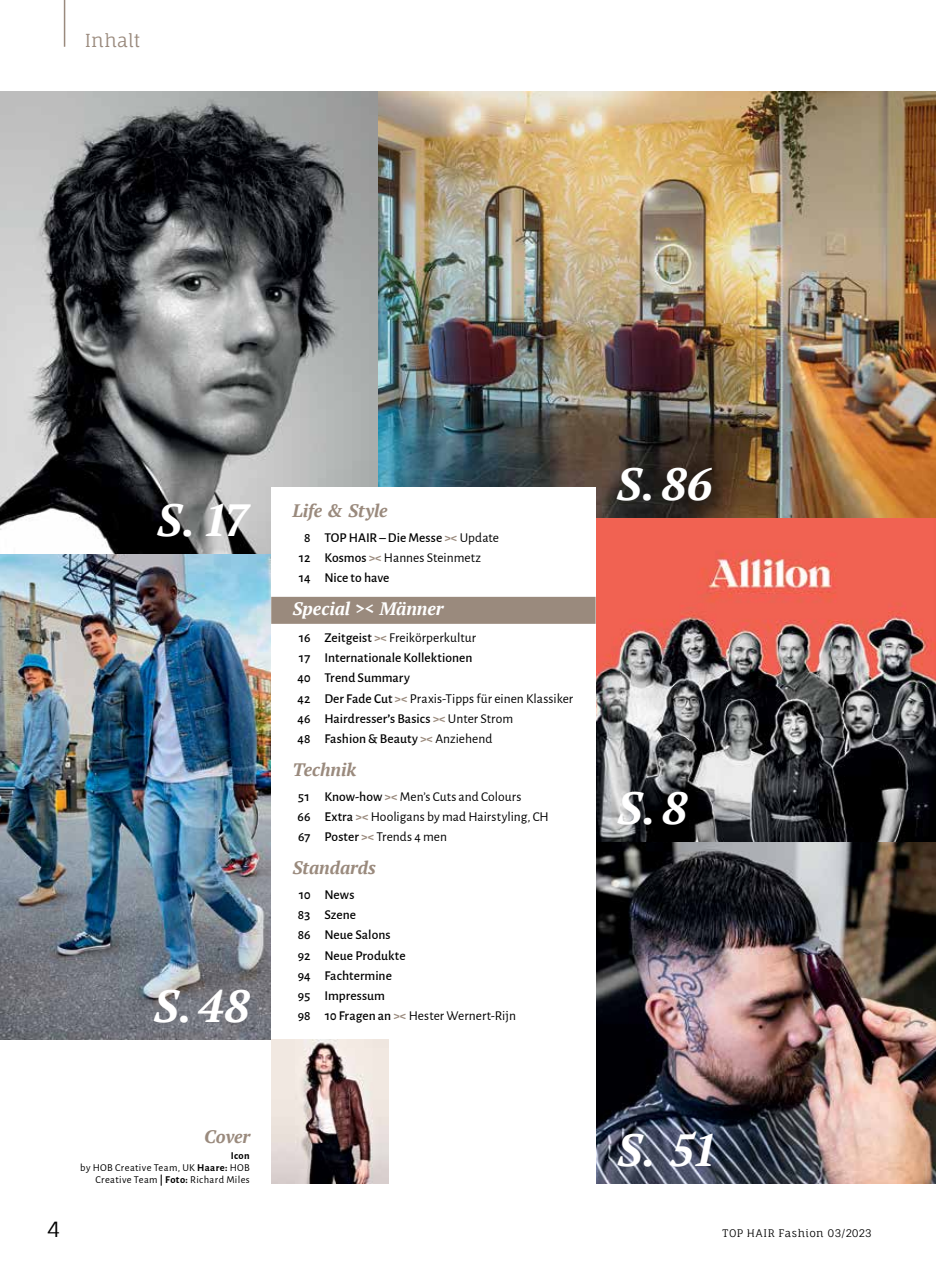
<style>
.page{position:relative;width:936px;height:1263px;background:#fff}
.page>*{position:absolute;margin:0;border:0;box-sizing:border-box;transform-origin:0 0}
.t1{font:italic 700 45px "PT Serif";letter-spacing:-.035em;color:#fff}
.t2{font:21px "Fauna One";color:#000}
.t3{font:italic 700 18px "PT Serif";letter-spacing:-.005em;color:#9a8a7d}
.t4{font:italic 700 18px "PT Serif";color:#fff}
.t5{font:18px "Fauna One";color:#9a8a7d}
.t6{font:500 13.5px/20.2px "Alegreya Sans";letter-spacing:.005em;color:#000}
.t7{font:13.5px/20.2px "Alegreya Sans";letter-spacing:.005em;color:#000}
.t8{font:10.5px/12px "Alegreya Sans";letter-spacing:.035em;color:#000;text-align:right}
.t9{font:10.5px "Fauna One";letter-spacing:.04em;color:#000}
.s1{font-weight:700;color:#9a8a7d}
.s2{font-weight:400}
.s3{font-weight:700}
.s4{font-weight:500}
</style>
<div class="page">
<img style="left:0;top:553px;width:271px;height:486px">
<img style="left:596px;top:841px;width:339px;height:342px">
<img style="left:595px;top:517px;width:340px;height:324px">
<img style="left:0;top:91px;width:378px;height:462px">
<img style="left:378px;top:91px;width:557px;height:426px">
<div style="left:271px;top:488px;width:324px;height:775px;background:#fff"></div>
<div style="left:271px;top:597px;width:324px;height:27px;background:#9a8a7d"></div>
<img style="left:271px;top:1039px;width:117px;height:144px">
<hr style="left:64px;top:0;width:1px;height:47px;background:#9a8a7d">
<h3 class="t5" style="left:85px;top:29px;width:57px">Inhalt</h3>
<h1 class="t1" style="left:156px;top:490px;width:95px">S. 17</h1>
<h1 class="t1" style="left:153px;top:976px;width:98px">S. 48</h1>
<h3 class="t3" style="left:292px;top:499px;width:97px">Life &amp; Style</h3>
<p class="t6" style="left:298px;top:527px;width:202px;text-indent:6px">8 TOPHAIR –Die Messe <span class="s1">&gt;&lt;</span> <span class="s2">Update<br></span>12 Kosmos <span class="s1">&gt;&lt;</span> <span class="s2">Hannes Steinmetz<br></span>14 Nice to have</p>
<h3 class="t4" style="left:292px;top:597px;width:153px">Special &gt;&lt; Männer</h3>
<p class="t6" style="left:297px;top:627px;width:277px">16 Zeitgeist <span class="s1">&gt;&lt;</span> <span class="s2">Freikörperkultur<br></span>17 Internationale Kollektionen<br>40 Trend Summary<br>42 Der Fade Cut <span class="s1">&gt;&lt;</span> <span class="s2">Praxis-Tipps für einen Klassiker </span>46 Hairdresser<span class="s3">’</span>s Basics <span class="s1">&gt;&lt;</span> <span class="s2">Unter Strom<br></span>48 Fashion &amp; Beauty <span class="s1">&gt;&lt;</span> <span class="s2">Anziehend</span></p>
<h3 class="t3" style="left:292px;top:758px;width:65px">Technik</h3>
<p class="t7" style="left:297px;top:786px;width:253px"><span class="s4">51 Know-how</span> <span class="s1">&gt;&lt;</span> Men’s Cuts and Colours<br><span class="s4">66 Extra</span> <span class="s1">&gt;&lt;</span> Hooligans by mad Hairstyling, CH<br><span class="s4">67 Poster</span> <span class="s1">&gt;&lt;</span> Trends 4 men</p>
<h3 class="t3" style="left:292px;top:856px;width:85px">Standards</h3>
<p class="t6" style="left:298px;top:883px;width:220px">10 News<br>83 Szene<br>86 Neue Salons<br>92 Neue Produkte<br>94 Fachtermine<br>95 Impressum<br>98 10 Fragen an <span class="s1">&gt;&lt;</span> <span class="s2">Hester Wernert-Rijn</span></p>
<h3 class="t3" style="left:204px;top:1124px;width:48px">Cover</h3>
<p class="t8" style="left:80px;top:1149px;width:171px"><span class="s3">Icon<br></span>by HOB Creative Team, UK <span class="s3">Haare:</span> HOB<br>Creative Team <span class="s3">| Foto:</span> Richard Miles</p>
<h1 class="t1" style="left:616px;top:454px;width:97px">S. 86</h1>
<h1 class="t1" style="left:617px;top:778px;width:72px">S.8</h1>
<h1 class="t1" style="left:617px;top:1120px;width:101px">S. 51</h1>
<h2 class="t2" style="left:48px;top:1216px;width:14px">4</h2>
<p class="t9" style="left:722px;top:1227px;width:151px">TOP HAIR Fashion 03/2023</p>
</div>
